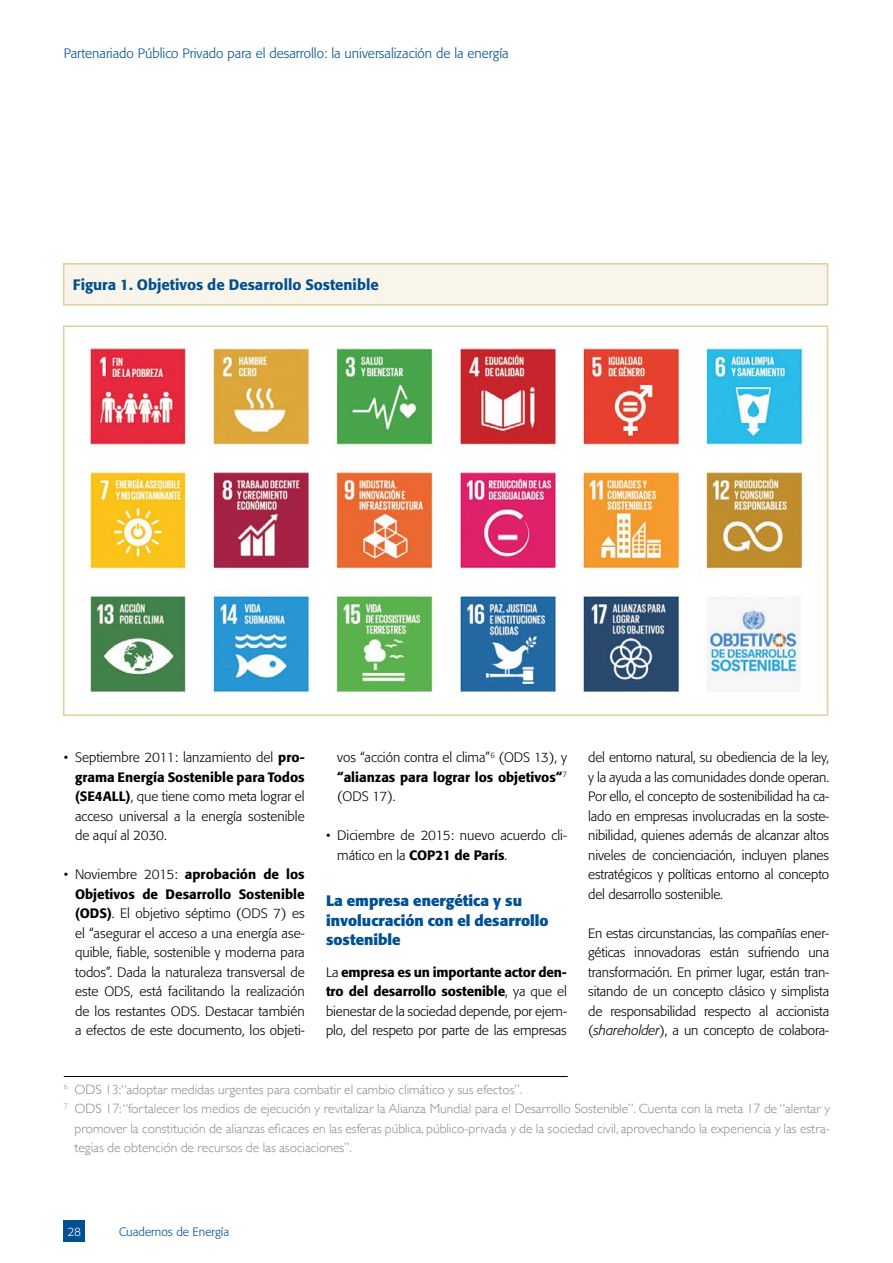
<style>
.page{position:relative;width:893px;height:1263px;background:#fff}
.page>*{position:absolute;margin:0;border:0;box-sizing:border-box;transform-origin:0 0}
.t1{font:700 15px/19.5px "Formata";color:#005092}
.t2{font:500 15px "Formata";color:#005092}
.t3{font:300 13.5px/19.5px "Formata";letter-spacing:-.01em;color:#000;text-align:justify}
.t4{font:300 13.5px "Gill Sans";color:#878787}
.t5{font:300 13.5px "Formata";color:#005092}
.t6{font:300 12px "Formata";color:#005092}
.t7{font:300 12px "Formata";color:#fff}
.s1{font-weight:500}
.s2{font-style:italic}
</style>
<div class="page">
<div style="left:64px;top:1220px;width:21px;height:22px;background:#005092"></div>
<div style="left:63px;top:325px;width:765px;height:391px;background:#fff;border:2px solid #e0cf9c"></div>
<div style="left:64px;top:264px;width:764px;height:41px;background:#f9f5eb"></div>
<div style="left:63px;top:263px;width:765px;height:43px;border:2px solid #e0cf9c"></div>
<img style="left:88px;top:346px;width:715px;height:347px">
<hr style="left:64px;top:1076px;width:504px;height:1px;background:#000">
<p class="t5" style="left:64px;top:46px;width:446px">Partenariado Público Privado para el desarrollo: la universalización de la energía</p>
<p class="t2" style="left:73px;top:276px;width:307px">Figura 1. Objetivos de Desarrollo Sostenible</p>
<p class="t3" style="left:75px;top:748px;width:231px;text-indent:-11px">• Septiembre 2011: lanzamiento del <span class="s1">pro&shy;grama Energía Sostenible para Todos (SE4ALL)</span>, que tiene como meta lograr el acceso universal a la energía sostenible de aquí al 2030.</p>
<p class="t3" style="left:75px;top:865px;width:231px;text-indent:-11px">• Noviembre 2015: <span class="s1">aprobación de los Objetivos de Desarrollo Sostenible (ODS)</span>. El objetivo séptimo (ODS 7) es el “asegurar el acceso a una energía ase&shy;quible, fiable, sostenible y moderna para todos”. Dada la naturaleza transversal de este ODS, está facilitando la realización de los restantes ODS. Destacar también a efectos de este documento, los objeti-</p>
<p class="t3" style="left:337px;top:748px;width:231px">vos “acción contra el clima”<sup>6</sup> (ODS 13), y <span class="s1">“alianzas para lograr los objetivos“</span><sup>7 </sup>(ODS 17).</p>
<p class="t3" style="left:337px;top:826px;width:231px;text-indent:-11px">• Diciembre de 2015: nuevo acuerdo cli&shy;mático en la <span class="s1">COP21 de París</span>.</p>
<p class="t1" style="left:326px;top:891px;width:224px">La empresa energética y su involucración con el desarrollo sostenible</p>
<p class="t3" style="left:326px;top:962px;width:242px">La <span class="s1">empresa es un importante actor den&shy;tro del desarrollo sostenible</span>, ya que el bienestar de la sociedad depende, por ejem&shy;plo, del respeto por parte de las empresas</p>
<p class="t3" style="left:588px;top:748px;width:242px">del entorno natural, su obediencia de la ley, y la ayuda a las comunidades donde operan.<br>Por ello, el concepto de sostenibilidad ha ca&shy;lado en empresas involucradas en la soste&shy;nibilidad, quienes además de alcanzar altos niveles de concienciación, incluyen planes estratégicos y políticas entorno al concepto del desarrollo sostenible.</p>
<p class="t3" style="left:588px;top:923px;width:242px">En estas circunstancias, las compañías ener&shy;géticas innovadoras están sufriendo una transformación. En primer lugar, están tran&shy;sitando de un concepto clásico y simplista de responsabilidad respecto al accionista (<span class="s2">shareholder</span>), a un concepto de colabora-</p>
<p class="t4" style="left:64px;top:1079px;width:460px"><sup>6</sup> ODS 13:“adoptar medidas urgentes para combatir el cambio climático y sus efectos”.</p>
<p class="t4" style="left:64px;top:1098px;width:768px"><sup>7</sup> ODS 17:“fortalecer los medios de ejecución y revitalizar la Alianza Mundial para el Desarrollo Sostenible”. Cuenta con la meta 17 de “alentar y</p>
<p class="t4" style="left:74px;top:1118px;width:757px">promover la constitución de alianzas eficaces en las esferas pública, público-privada y de la sociedad civil, aprovechando la experiencia y las estra-</p>
<p class="t4" style="left:74px;top:1137px;width:279px">tegias de obtención de recursos de las asociaciones”.</p>
<p class="t7" style="left:68px;top:1224px;width:15px">28</p>
<p class="t6" style="left:119px;top:1224px;width:112px">Cuadernos de Energía</p>
</div>
